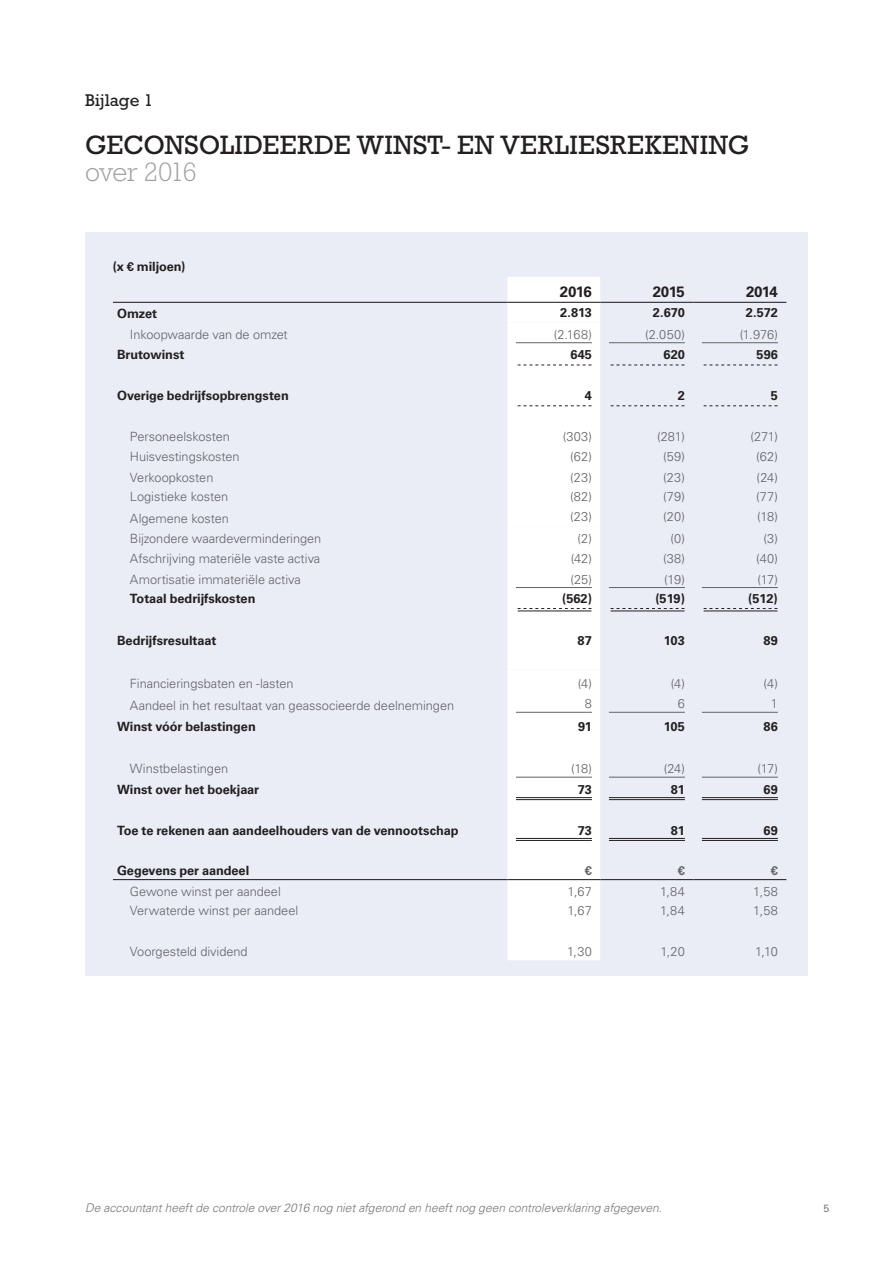
<style>
.page{position:relative;width:893px;height:1263px;background:#fff}
.page>*{position:absolute;margin:0;border:0;box-sizing:border-box;transform-origin:0 0}
.t1{font:27px "Rockwell Std";letter-spacing:.015em;color:#231f20}
.t2{font:300 27px "Rockwell Std";letter-spacing:-.025em;color:#9d9fa2}
.t3{font:17.25px "Rockwell Std";color:#231f20}
.t4{font:700 15px "Univers LT Std";letter-spacing:-.035em;color:#231f20}
.t5{font:300 12.75px "Univers LT Std";letter-spacing:-.005em;color:#636366}
.t6{font:700 12.75px "Univers LT Std";letter-spacing:-.005em;color:#231f20}
.t7{font:700 12.75px "Univers LT Std";color:#636366}
.t8{font:italic 300 12px "Univers LT Std";color:#76787b}
.t9{font:10.5px "Univers LT Std";color:#76787b}
</style>
<div class="page">
<div style="left:85px;top:232px;width:723px;height:744px;background:#eaedf6"></div>
<div style="left:507px;top:714px;width:93px;height:246px;background:#fff"></div>
<svg style="left:600px;top:776px;width:93px;height:105px"></svg>
<hr style="left:113px;top:302px;width:394px;height:1px;background:#231f20">
<hr style="left:693px;top:302px;width:93px;height:1px;background:#231f20">
<hr style="left:113px;top:879px;width:394px;height:1px;background:#231f20">
<hr style="left:507px;top:879px;width:93px;height:1px;background:#231f20">
<hr style="left:600px;top:879px;width:93px;height:1px;background:#231f20">
<hr style="left:693px;top:879px;width:93px;height:1px;background:#231f20">
<hr style="left:702px;top:342px;width:76px;height:1px;background:#636366">
<svg style="left:704px;top:365px;width:73px;height:1px"></svg>
<svg style="left:704px;top:405px;width:73px;height:1px"></svg>
<hr style="left:702px;top:587px;width:76px;height:1px;background:#636366">
<svg style="left:507px;top:277px;width:186px;height:437px"></svg>
<hr style="left:704px;top:611px;width:73px;height:1px;background:#231f20">
<svg style="left:704px;top:608px;width:73px;height:1px"></svg>
<hr style="left:516px;top:712px;width:76px;height:1px;background:#636366">
<hr style="left:609px;top:712px;width:76px;height:1px;background:#636366">
<hr style="left:702px;top:712px;width:76px;height:1px;background:#636366">
<hr style="left:516px;top:777px;width:76px;height:1px;background:#636366">
<hr style="left:609px;top:777px;width:76px;height:1px;background:#636366">
<hr style="left:702px;top:777px;width:76px;height:1px;background:#636366">
<hr style="left:516px;top:797px;width:76px;height:1px;background:#231f20">
<hr style="left:516px;top:799px;width:76px;height:1px;background:#231f20">
<hr style="left:609px;top:797px;width:76px;height:1px;background:#231f20">
<hr style="left:609px;top:799px;width:76px;height:1px;background:#231f20">
<hr style="left:702px;top:797px;width:76px;height:1px;background:#231f20">
<hr style="left:702px;top:799px;width:76px;height:1px;background:#231f20">
<hr style="left:516px;top:838px;width:76px;height:1px;background:#231f20">
<hr style="left:516px;top:840px;width:76px;height:1px;background:#231f20">
<hr style="left:609px;top:838px;width:76px;height:1px;background:#231f20">
<hr style="left:609px;top:840px;width:76px;height:1px;background:#231f20">
<hr style="left:702px;top:838px;width:76px;height:1px;background:#231f20">
<hr style="left:702px;top:840px;width:76px;height:1px;background:#231f20">
<h2 class="t3" style="left:85px;top:90px;width:70px">Bijlage 1</h2>
<h1 class="t1" style="left:85px;top:130px;width:666px">GECONSOLIDEERDE WINST- EN VERLIESREKENING</h1>
<h1 class="t2" style="left:85px;top:157px;width:113px">over 2016</h1>
<p class="t6" style="left:113px;top:259px;width:74px">(x € miljoen)</p>
<p class="t4" style="left:560px;top:283px;width:34px">2016</p>
<p class="t4" style="left:653px;top:283px;width:34px">2015</p>
<p class="t4" style="left:746px;top:283px;width:33px">2014</p>
<p class="t6" style="left:117px;top:306px;width:41px">Omzet</p>
<p class="t6" style="left:560px;top:305px;width:33px">2.813</p>
<p class="t6" style="left:653px;top:305px;width:34px">2.670</p>
<p class="t6" style="left:746px;top:305px;width:34px">2.572</p>
<p class="t5" style="left:130px;top:327px;width:159px">Inkoopwaarde van de omzet</p>
<p class="t5" style="left:554px;top:327px;width:40px">(2.168)</p>
<p class="t5" style="left:645px;top:327px;width:41px">(2.050)</p>
<p class="t5" style="left:740px;top:327px;width:40px">(1.976)</p>
<p class="t6" style="left:117px;top:347px;width:69px">Brutowinst</p>
<p class="t6" style="left:571px;top:347px;width:23px">645</p>
<p class="t6" style="left:664px;top:347px;width:23px">620</p>
<p class="t6" style="left:757px;top:347px;width:23px">596</p>
<p class="t6" style="left:117px;top:388px;width:173px">Overige bedrijfsopbrengsten</p>
<p class="t6" style="left:585px;top:388px;width:9px">4</p>
<p class="t6" style="left:678px;top:388px;width:9px">2</p>
<p class="t6" style="left:771px;top:388px;width:9px">5</p>
<p class="t5" style="left:130px;top:429px;width:101px">Personeelskosten</p>
<p class="t5" style="left:563px;top:429px;width:31px">(303)</p>
<p class="t5" style="left:657px;top:429px;width:29px">(281)</p>
<p class="t5" style="left:750px;top:429px;width:29px">(271)</p>
<p class="t5" style="left:130px;top:449px;width:111px">Huisvestingskosten</p>
<p class="t5" style="left:570px;top:449px;width:23px">(62)</p>
<p class="t5" style="left:663px;top:449px;width:23px">(59)</p>
<p class="t5" style="left:756px;top:449px;width:23px">(62)</p>
<p class="t5" style="left:130px;top:470px;width:85px">Verkoopkosten</p>
<p class="t5" style="left:570px;top:470px;width:23px">(23)</p>
<p class="t5" style="left:663px;top:470px;width:23px">(23)</p>
<p class="t5" style="left:757px;top:470px;width:23px">(24)</p>
<p class="t5" style="left:130px;top:489px;width:100px">Logistieke kosten</p>
<p class="t5" style="left:570px;top:489px;width:23px">(82)</p>
<p class="t5" style="left:663px;top:489px;width:23px">(79)</p>
<p class="t5" style="left:756px;top:489px;width:23px">(77)</p>
<p class="t5" style="left:130px;top:510px;width:100px">Algemene kosten</p>
<p class="t5" style="left:570px;top:509px;width:23px">(23)</p>
<p class="t5" style="left:663px;top:509px;width:23px">(20)</p>
<p class="t5" style="left:757px;top:509px;width:22px">(18)</p>
<p class="t5" style="left:130px;top:531px;width:193px">Bijzondere waardeverminderingen</p>
<p class="t5" style="left:578px;top:531px;width:16px">(2)</p>
<p class="t5" style="left:670px;top:531px;width:16px">(0)</p>
<p class="t5" style="left:763px;top:531px;width:16px">(3)</p>
<p class="t5" style="left:130px;top:551px;width:192px">Afschrijving materiële vaste activa</p>
<p class="t5" style="left:571px;top:551px;width:23px">(42)</p>
<p class="t5" style="left:663px;top:551px;width:23px">(38)</p>
<p class="t5" style="left:756px;top:551px;width:23px">(40)</p>
<p class="t5" style="left:130px;top:571px;width:172px">Amortisatie immateriële activa</p>
<p class="t5" style="left:570px;top:571px;width:23px">(25)</p>
<p class="t5" style="left:664px;top:571px;width:22px">(19)</p>
<p class="t5" style="left:757px;top:571px;width:22px">(17)</p>
<p class="t6" style="left:130px;top:591px;width:127px">Totaal bedrijfskosten</p>
<p class="t6" style="left:562px;top:591px;width:31px">(562)</p>
<p class="t6" style="left:655px;top:591px;width:31px">(519)</p>
<p class="t6" style="left:748px;top:591px;width:31px">(512)</p>
<p class="t6" style="left:117px;top:633px;width:101px">Bedrijfsresultaat</p>
<p class="t6" style="left:578px;top:633px;width:16px">87</p>
<p class="t6" style="left:664px;top:633px;width:23px">103</p>
<p class="t6" style="left:763px;top:633px;width:16px">89</p>
<p class="t5" style="left:130px;top:676px;width:165px">Financieringsbaten en -lasten</p>
<p class="t5" style="left:578px;top:676px;width:16px">(4)</p>
<p class="t5" style="left:671px;top:676px;width:16px">(4)</p>
<p class="t5" style="left:764px;top:676px;width:16px">(4)</p>
<p class="t5" style="left:130px;top:697px;width:326px">Aandeel in het resultaat van geassocieerde deelnemingen</p>
<p class="t5" style="left:585px;top:696px;width:9px">8</p>
<p class="t5" style="left:678px;top:696px;width:9px">6</p>
<p class="t5" style="left:771px;top:696px;width:9px">1</p>
<p class="t6" style="left:117px;top:719px;width:140px">Winst vóór belastingen</p>
<p class="t6" style="left:578px;top:719px;width:15px">91</p>
<p class="t6" style="left:664px;top:719px;width:23px">105</p>
<p class="t6" style="left:763px;top:719px;width:16px">86</p>
<p class="t5" style="left:130px;top:761px;width:100px">Winstbelastingen</p>
<p class="t5" style="left:571px;top:761px;width:22px">(18)</p>
<p class="t5" style="left:664px;top:761px;width:23px">(24)</p>
<p class="t5" style="left:757px;top:761px;width:22px">(17)</p>
<p class="t6" style="left:117px;top:782px;width:144px">Winst over het boekjaar</p>
<p class="t6" style="left:578px;top:782px;width:16px">73</p>
<p class="t6" style="left:671px;top:782px;width:15px">81</p>
<p class="t6" style="left:763px;top:782px;width:16px">69</p>
<p class="t6" style="left:117px;top:822px;width:343px">Toe te rekenen aan aandeelhouders van de vennootschap</p>
<p class="t6" style="left:578px;top:822px;width:16px">73</p>
<p class="t6" style="left:671px;top:822px;width:15px">81</p>
<p class="t6" style="left:763px;top:822px;width:16px">69</p>
<p class="t6" style="left:117px;top:863px;width:134px">Gegevens per aandeel</p>
<p class="t7" style="left:585px;top:863px;width:9px">€</p>
<p class="t7" style="left:678px;top:863px;width:9px">€</p>
<p class="t7" style="left:771px;top:863px;width:9px">€</p>
<p class="t5" style="left:130px;top:883px;width:152px">Gewone winst per aandeel</p>
<p class="t5" style="left:568px;top:883px;width:26px">1,67</p>
<p class="t5" style="left:660px;top:883px;width:26px">1,84</p>
<p class="t5" style="left:753px;top:883px;width:26px">1,58</p>
<p class="t5" style="left:130px;top:903px;width:170px">Verwaterde winst per aandeel</p>
<p class="t5" style="left:568px;top:903px;width:26px">1,67</p>
<p class="t5" style="left:660px;top:903px;width:26px">1,84</p>
<p class="t5" style="left:753px;top:903px;width:26px">1,58</p>
<p class="t5" style="left:130px;top:944px;width:119px">Voorgesteld dividend</p>
<p class="t5" style="left:567px;top:944px;width:26px">1,30</p>
<p class="t5" style="left:660px;top:944px;width:26px">1,20</p>
<p class="t5" style="left:755px;top:944px;width:24px">1,10</p>
<p class="t8" style="left:85px;top:1201px;width:578px">De accountant heeft de controle over 2016 nog niet afgerond en heeft nog geen controleverklaring afgegeven.</p>
<p class="t9" style="left:823px;top:1202px;width:7px">5</p>
</div>
